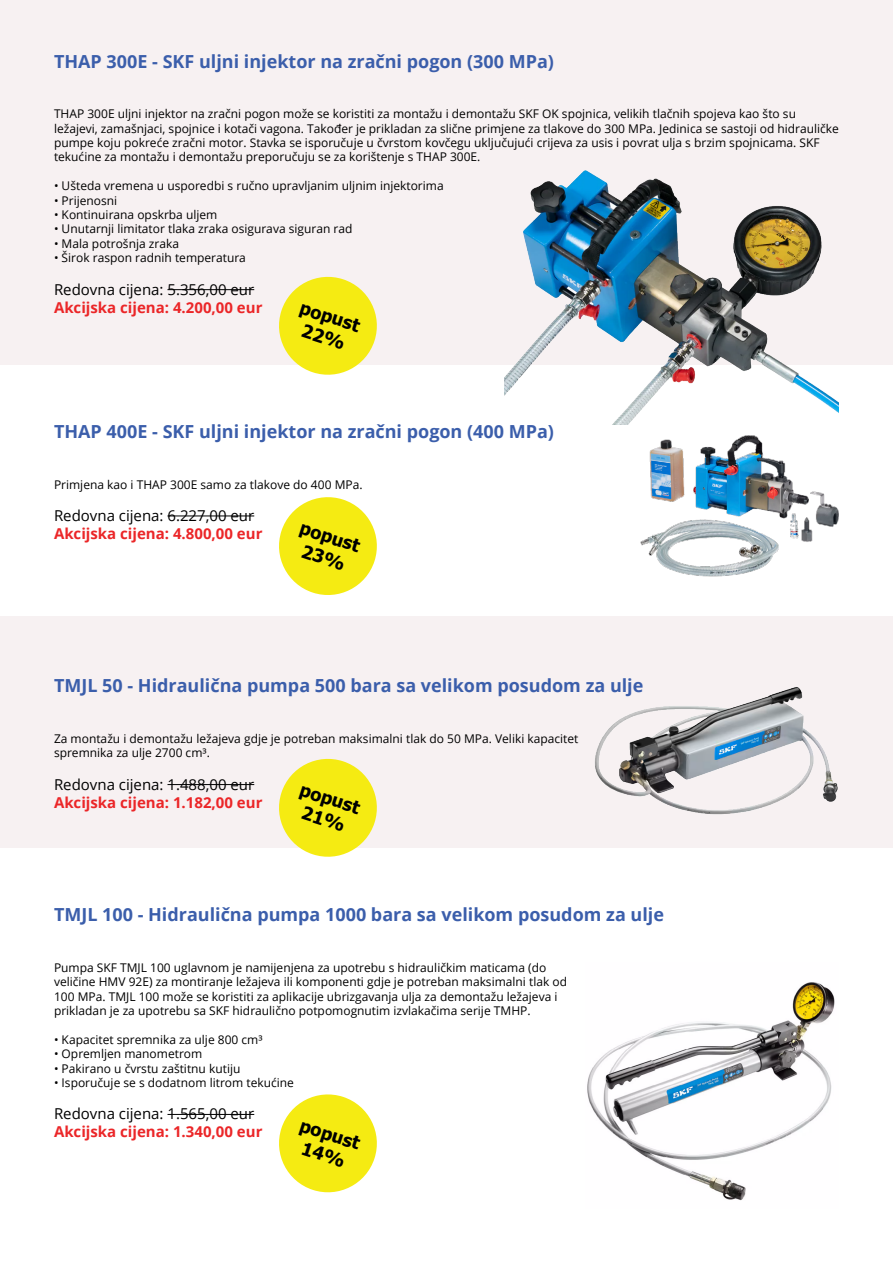
<style>
.page{position:relative;width:893px;height:1263px;background:#fff}
.page>*{position:absolute;margin:0;border:0;box-sizing:border-box;transform-origin:0 0}
.t1{font:700 18px "Open Sans";color:#3b5eab}
.t2{font:700 18px/21.6px "Tahoma";color:#000;text-align:center}
.t3{font:700 15px "Open Sans";color:#eb2628}
.t4{font:15px "Open Sans";color:#000}
.t5{font:12px/14.4px "Open Sans";color:#000}
</style>
<div class="page">
<div style="left:0;top:0;width:893px;height:364px;background:#f7f1f2"></div>
<hr style="left:167px;top:289px;width:87px;height:1px;background:#000">
<svg style="left:273px;top:276px;width:110px;height:99px"></svg>
<img style="left:504px;top:170px;width:335px;height:255px">
<hr style="left:167px;top:516px;width:87px;height:1px;background:#000">
<svg style="left:279px;top:497px;width:98px;height:98px"></svg>
<div style="left:0;top:616px;width:893px;height:232px;background:#f7f1f2"></div>
<hr style="left:167px;top:784px;width:87px;height:1px;background:#000">
<svg style="left:279px;top:758px;width:98px;height:99px"></svg>
<img style="left:595px;top:687px;width:243px;height:128px">
<hr style="left:167px;top:1114px;width:87px;height:1px;background:#000">
<svg style="left:279px;top:1094px;width:98px;height:99px"></svg>
<img style="left:587px;top:982px;width:248px;height:219px">
<img style="left:635px;top:402px;width:204px;height:175px">
<h1 class="t1" style="left:54px;top:49px;width:501px">THAP 300E - SKF uljni injektor na zračni pogon (300 MPa)</h1>
<p class="t5" style="left:54px;top:106px;width:786px">THAP 300E uljni injektor na zračni pogon može se koristiti za montažu i demontažu SKF OK spojnica, velikih tlačnih spojeva kao što su ležajevi, zamašnjaci, spojnice i kotači vagona. Također je prikladan za slične primjene za tlakove do 300 MPa. Jedinica se sastoji od hidrauličke pumpe koju pokreće zračni motor. Stavka se isporučuje u čvrstom kovčegu uključujući crijeva za usis i povrat ulja s brzim spojnicama. SKF tekućine za montažu i demontažu preporučuju se za korištenje s THAP 300E.</p>
<p class="t5" style="left:54px;top:178px;width:391px">• Ušteda vremena u usporedbi s ručno upravljanim uljnim injektorima</p>
<p class="t5" style="left:54px;top:193px;width:65px">• Prijenosni</p>
<p class="t5" style="left:54px;top:207px;width:165px">• Kontinuirana opskrba uljem</p>
<p class="t5" style="left:54px;top:222px;width:300px">• Unutarnji limitator tlaka zraka osigurava siguran rad</p>
<p class="t5" style="left:54px;top:236px;width:127px">• Mala potrošnja zraka</p>
<p class="t5" style="left:54px;top:250px;width:193px">• Širok raspon radnih temperatura</p>
<p class="t4" style="left:54px;top:279px;width:202px">Redovna cijena: 5.356,00 eur</p>
<p class="t3" style="left:54px;top:297px;width:210px">Akcijska cijena: 4.200,00 eur</p>
<h1 class="t2" style="left:304px;top:297px;width:64px;rotate:18deg">popust<br>22%</h1>
<h1 class="t1" style="left:54px;top:419px;width:501px">THAP 400E - SKF uljni injektor na zračni pogon (400 MPa)</h1>
<p class="t5" style="left:54px;top:477px;width:310px">Primjena kao i THAP 300E samo za tlakove do 400 MPa.</p>
<p class="t4" style="left:54px;top:505px;width:202px">Redovna cijena: 6.227,00 eur</p>
<p class="t3" style="left:54px;top:523px;width:210px">Akcijska cijena: 4.800,00 eur</p>
<h1 class="t2" style="left:304px;top:517px;width:64px;rotate:18deg">popust<br>23%</h1>
<h1 class="t1" style="left:54px;top:673px;width:591px">TMJL 50 - Hidraulična pumpa 500 bara sa velikom posudom za ulje</h1>
<p class="t5" style="left:54px;top:731px;width:526px">Za montažu i demontažu ležajeva gdje je potreban maksimalni tlak do 50 MPa. Veliki kapacitet spremnika za ulje 2700 cm³.</p>
<p class="t4" style="left:54px;top:774px;width:202px">Redovna cijena: 1.488,00 eur</p>
<p class="t3" style="left:54px;top:791px;width:210px">Akcijska cijena: 1.182,00 eur</p>
<h1 class="t2" style="left:304px;top:779px;width:64px;rotate:18deg">popust<br>21%</h1>
<h1 class="t1" style="left:54px;top:902px;width:611px">TMJL 100 - Hidraulična pumpa 1000 bara sa velikom posudom za ulje</h1>
<p class="t5" style="left:54px;top:960px;width:515px">Pumpa SKF TMJL 100 uglavnom je namijenjena za upotrebu s hidrauličkim maticama (do veličine HMV 92E) za montiranje ležajeva ili komponenti gdje je potreban maksimalni tlak od 100 MPa. TMJL 100 može se koristiti za aplikacije ubrizgavanja ulja za demontažu ležajeva i prikladan je za upotrebu sa SKF hidraulično potpomognutim izvlakačima serije TMHP.</p>
<p class="t5" style="left:54px;top:1032px;width:210px">• Kapacitet spremnika za ulje 800 cm³</p>
<p class="t5" style="left:54px;top:1046px;width:150px">• Opremljen manometrom</p>
<p class="t5" style="left:54px;top:1061px;width:188px">• Pakirano u čvrstu zaštitnu kutiju</p>
<p class="t5" style="left:54px;top:1075px;width:241px">• Isporučuje se s dodatnom litrom tekućine</p>
<p class="t4" style="left:54px;top:1104px;width:202px">Redovna cijena: 1.565,00 eur</p>
<p class="t3" style="left:54px;top:1121px;width:210px">Akcijska cijena: 1.340,00 eur</p>
<h1 class="t2" style="left:304px;top:1115px;width:64px;rotate:18deg">popust<br>14%</h1>
</div>
